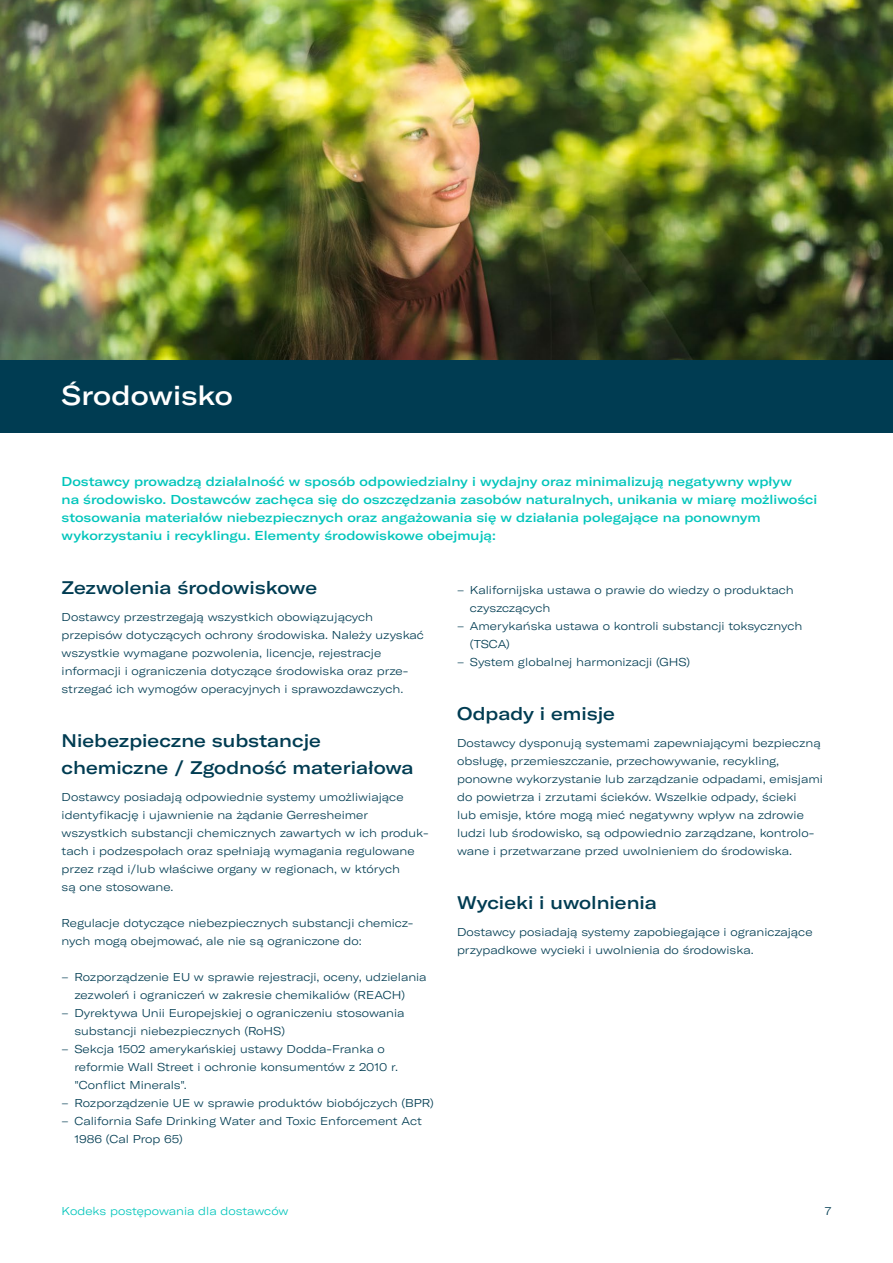
<style>
.page{position:relative;width:893px;height:1263px;background:#fff}
.page>*{position:absolute;margin:0;border:0;box-sizing:border-box;transform-origin:0 0}
.t1{font:500 expanded 27px "GT America";color:#fff}
.t2{font:500 expanded 18px/27px "GT America";color:#003c52}
.t3{font:500 expanded 12.75px/18px "GT America";color:#00c5bb}
.t4{font:300 expanded 11.25px/18px "GT America";color:#003c52}
.t5{font:300 expanded 11.25px "GT America";color:#00c5bb}
</style>
<div class="page">
<img style="left:0;top:0;width:893px;height:360px">
<div style="left:0;top:360px;width:893px;height:72px;background:#003c52"></div>
<h1 class="t1" style="left:62px;top:379px;width:173px">Środowisko</h1>
<p class="t3" style="left:62px;top:472px;width:757px">Dostawcy prowadzą działalność w sposób odpowiedzialny i wydajny oraz minimalizują negatywny wpływ<br>na środowisko. Dostawców zachęca się do oszczędzania zasobów naturalnych, unikania w miarę możliwości stosowania materiałów niebezpiecznych oraz angażowania się w działania polegające na ponownym wykorzystaniu i recyklingu. Elementy środowiskowe obejmują:</p>
<h2 class="t2" style="left:62px;top:574px;width:257px">Zezwolenia środowiskowe</h2>
<p class="t4" style="left:62px;top:608px;width:364px">Dostawcy przestrzegają wszystkich obowiązujących przepisów dotyczących ochrony środowiska. Należy uzyskać wszystkie wymagane pozwolenia, licencje, rejestracje informacji i ograniczenia dotyczące środowiska oraz prze&shy;strzegać ich wymogów operacyjnych i sprawozdawczych.</p>
<h2 class="t2" style="left:62px;top:727px;width:353px">Niebezpieczne substancje chemiczne / Zgodność materiałowa</h2>
<p class="t4" style="left:62px;top:788px;width:368px">Dostawcy posiadają odpowiednie systemy umożliwiające identyfikację i ujawnienie na żądanie Gerresheimer wszystkich substancji chemicznych zawartych w ich produk&shy;tach i podzespołach oraz spełniają wymagania regulowane przez rząd i/lub właściwe organy w regionach, w których<br>są one stosowane.</p>
<p class="t4" style="left:62px;top:914px;width:353px">Regulacje dotyczące niebezpiecznych substancji chemicz&shy;nych mogą obejmować, ale nie są ograniczone do:</p>
<p class="t4" style="left:74px;top:968px;width:354px;text-indent:-13px">– Rozporządzenie EU w sprawie rejestracji, oceny, udzielania zezwoleń i ograniczeń w zakresie chemikaliów (REACH)</p>
<p class="t4" style="left:74px;top:1004px;width:332px;text-indent:-13px">– Dyrektywa Unii Europejskiej o ograniczeniu stosowania substancji niebezpiecznych (RoHS)</p>
<p class="t4" style="left:74px;top:1040px;width:325px;text-indent:-13px">– Sekcja 1502 amerykańskiej ustawy Dodda-Franka o reformie Wall Street i ochronie konsumentów z 2010 r. "Conflict Minerals".</p>
<p class="t4" style="left:62px;top:1094px;width:374px">– Rozporządzenie UE w sprawie produktów biobójczych (BPR)</p>
<p class="t4" style="left:74px;top:1112px;width:349px;text-indent:-13px">– California Safe Drinking Water and Toxic Enforcement Act<br>1986 (Cal Prop 65)</p>
<p class="t4" style="left:470px;top:581px;width:325px;text-indent:-13px">– Kalifornijska ustawa o prawie do wiedzy o produktach czyszczących</p>
<p class="t4" style="left:470px;top:617px;width:334px;text-indent:-13px">– Amerykańska ustawa o kontroli substancji toksycznych (TSCA)</p>
<p class="t4" style="left:457px;top:653px;width:235px">– System globalnej harmonizacji (GHS)</p>
<h2 class="t2" style="left:457px;top:700px;width:159px">Odpady i emisje</h2>
<p class="t4" style="left:457px;top:734px;width:367px">Dostawcy dysponują systemami zapewniającymi bezpieczną obsługę, przemieszczanie, przechowywanie, recykling, ponowne wykorzystanie lub zarządzanie odpadami, emisjami do powietrza i zrzutami ścieków. Wszelkie odpady, ścieki<br>lub emisje, które mogą mieć negatywny wpływ na zdrowie ludzi lub środowisko, są odpowiednio zarządzane, kontrolo&shy;wane i przetwarzane przed uwolnieniem do środowiska.</p>
<h2 class="t2" style="left:457px;top:889px;width:201px">Wycieki i uwolnienia</h2>
<p class="t4" style="left:457px;top:923px;width:357px">Dostawcy posiadają systemy zapobiegające i ograniczające przypadkowe wycieki i uwolnienia do środowiska.</p>
<p class="t5" style="left:62px;top:1204px;width:228px">Kodeks postępowania dla dostawców</p>
<p class="t4" style="left:825px;top:1202px;width:8px">7</p>
</div>
